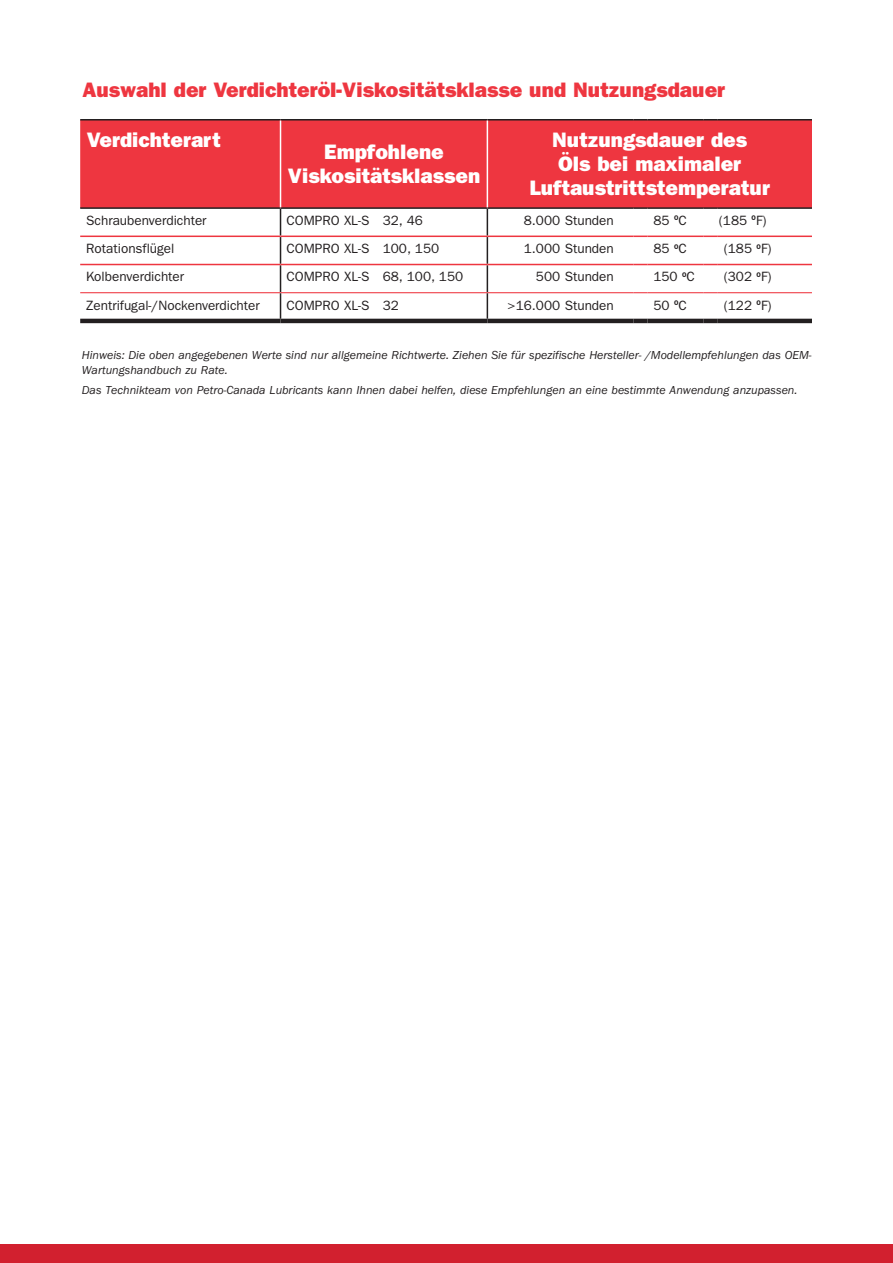
<style>
.page{position:relative;width:893px;height:1263px;background:#fff}
.page>*{position:absolute;margin:0;border:0;box-sizing:border-box;transform-origin:0 0}
.t1{font:21px/24px "ITC Franklin Gothic Std Hvy";color:#fff;text-align:center}
.t2{font:21px "ITC Franklin Gothic Std Hvy";color:#ee3640}
.t3{font:13.5px "ITC Franklin Gothic Std";color:#231f20}
.t4{font:italic 12px/14.4px "ITC Franklin Gothic Std";color:#231f20}
</style>
<div class="page">
<div style="left:0;top:1244px;width:893px;height:19px;background:#d2202f"></div>
<div style="left:80px;top:120px;width:732px;height:87px;background:#ee3640"></div>
<hr style="left:80px;top:119px;width:200px;height:1px;background:#231f20">
<hr style="left:280px;top:119px;width:207px;height:1px;background:#231f20">
<hr style="left:487px;top:119px;width:146px;height:1px;background:#231f20">
<svg style="left:633px;top:119px;width:14px;height:1px"></svg>
<hr style="left:647px;top:119px;width:57px;height:1px;background:#231f20">
<svg style="left:704px;top:119px;width:14px;height:1px"></svg>
<hr style="left:718px;top:119px;width:94px;height:1px;background:#231f20">
<hr style="left:80px;top:207px;width:200px;height:2px;background:#231f20">
<hr style="left:280px;top:207px;width:207px;height:2px;background:#231f20">
<hr style="left:487px;top:207px;width:146px;height:2px;background:#231f20">
<svg style="left:633px;top:207px;width:14px;height:2px"></svg>
<hr style="left:647px;top:207px;width:57px;height:2px;background:#231f20">
<svg style="left:704px;top:207px;width:14px;height:2px"></svg>
<hr style="left:718px;top:207px;width:94px;height:2px;background:#231f20">
<hr style="left:80px;top:236px;width:200px;height:1px;background:#ee3640">
<hr style="left:280px;top:236px;width:207px;height:1px;background:#ee3640">
<hr style="left:487px;top:236px;width:146px;height:1px;background:#ee3640">
<svg style="left:633px;top:236px;width:14px;height:1px"></svg>
<hr style="left:647px;top:236px;width:57px;height:1px;background:#ee3640">
<svg style="left:704px;top:236px;width:14px;height:1px"></svg>
<hr style="left:718px;top:236px;width:94px;height:1px;background:#ee3640">
<hr style="left:80px;top:264px;width:200px;height:1px;background:#ee3640">
<hr style="left:280px;top:264px;width:207px;height:1px;background:#ee3640">
<hr style="left:487px;top:264px;width:146px;height:1px;background:#ee3640">
<svg style="left:633px;top:264px;width:14px;height:1px"></svg>
<hr style="left:647px;top:264px;width:57px;height:1px;background:#ee3640">
<svg style="left:704px;top:264px;width:14px;height:1px"></svg>
<hr style="left:718px;top:264px;width:94px;height:1px;background:#ee3640">
<hr style="left:280px;top:120px;width:1px;height:87px;background:#fff">
<hr style="left:487px;top:120px;width:1px;height:87px;background:#fff">
<hr style="left:80px;top:292px;width:200px;height:1px;background:#ee3640">
<hr style="left:280px;top:292px;width:207px;height:1px;background:#ee3640">
<hr style="left:487px;top:292px;width:146px;height:1px;background:#ee3640">
<svg style="left:633px;top:292px;width:14px;height:1px"></svg>
<hr style="left:647px;top:292px;width:57px;height:1px;background:#ee3640">
<svg style="left:704px;top:292px;width:14px;height:1px"></svg>
<hr style="left:718px;top:292px;width:94px;height:1px;background:#ee3640">
<svg style="left:280px;top:209px;width:1px;height:110px"></svg>
<svg style="left:487px;top:209px;width:1px;height:110px"></svg>
<hr style="left:80px;top:319px;width:200px;height:4px;background:#231f20">
<hr style="left:280px;top:319px;width:207px;height:4px;background:#231f20">
<hr style="left:487px;top:319px;width:146px;height:4px;background:#231f20">
<hr style="left:633px;top:319px;width:14px;height:4px;background:#231f20">
<hr style="left:647px;top:319px;width:57px;height:4px;background:#231f20">
<hr style="left:704px;top:319px;width:14px;height:4px;background:#231f20">
<hr style="left:718px;top:319px;width:94px;height:4px;background:#231f20">
<h1 class="t2" style="left:82px;top:77px;width:644px">Auswahl der Verdichteröl-Viskositätsklasse und Nutzungsdauer</h1>
<h1 class="t1" style="left:87px;top:128px;width:135px">Verdichterart</h1>
<h1 class="t1" style="left:288px;top:140px;width:194px">Empfohlene<br>Viskositätsklassen</h1>
<h1 class="t1" style="left:529px;top:128px;width:242px">Nutzungsdauer des<br>Öls bei maximaler<br>Luftaustrittstemperatur</h1>
<p class="t3" style="left:86px;top:213px;width:122px">Schraubenverdichter</p>
<p class="t3" style="left:286px;top:213px;width:138px">COMPRO XL-S 32, 46</p>
<p class="t3" style="left:524px;top:213px;width:92px">8.000 Stunden</p>
<p class="t3" style="left:653px;top:213px;width:35px">85 <sup>O</sup>C</p>
<p class="t3" style="left:719px;top:213px;width:49px">(185 <sup>O</sup>F)</p>
<p class="t3" style="left:86px;top:241px;width:90px">Rotationsflügel</p>
<p class="t3" style="left:286px;top:241px;width:154px">COMPRO XL-S 100, 150</p>
<p class="t3" style="left:524px;top:241px;width:92px">1.000 Stunden</p>
<p class="t3" style="left:653px;top:241px;width:35px">85 <sup>O</sup>C</p>
<p class="t3" style="left:724px;top:241px;width:49px">(185 <sup>O</sup>F)</p>
<p class="t3" style="left:86px;top:269px;width:100px">Kolbenverdichter</p>
<p class="t3" style="left:287px;top:269px;width:178px">COMPRO XL-S 68, 100, 150</p>
<p class="t3" style="left:536px;top:269px;width:79px">500 Stunden</p>
<p class="t3" style="left:653px;top:269px;width:43px">150 <sup>O</sup>C</p>
<p class="t3" style="left:724px;top:269px;width:49px">(302 <sup>O</sup>F)</p>
<p class="t3" style="left:86px;top:297px;width:175px">Zentrifugal-/Nockenverdichter</p>
<p class="t3" style="left:287px;top:297px;width:114px">COMPRO XL-S 32</p>
<p class="t3" style="left:508px;top:297px;width:108px">&gt;16.000 Stunden</p>
<p class="t3" style="left:653px;top:297px;width:35px">50 <sup>O</sup>C</p>
<p class="t3" style="left:724px;top:297px;width:49px">(122 <sup>O</sup>F)</p>
<p class="t4" style="left:82px;top:348px;width:731px">Hinweis: Die oben angegebenen Werte sind nur allgemeine Richtwerte. Ziehen Sie für spezifische Hersteller- /Modellempfehlungen das OEM-<br>Wartungshandbuch zu Rate.</p>
<p class="t4" style="left:82px;top:382px;width:717px">Das Technikteam von Petro-Canada Lubricants kann Ihnen dabei helfen, diese Empfehlungen an eine bestimmte Anwendung anzupassen.</p>
</div>
